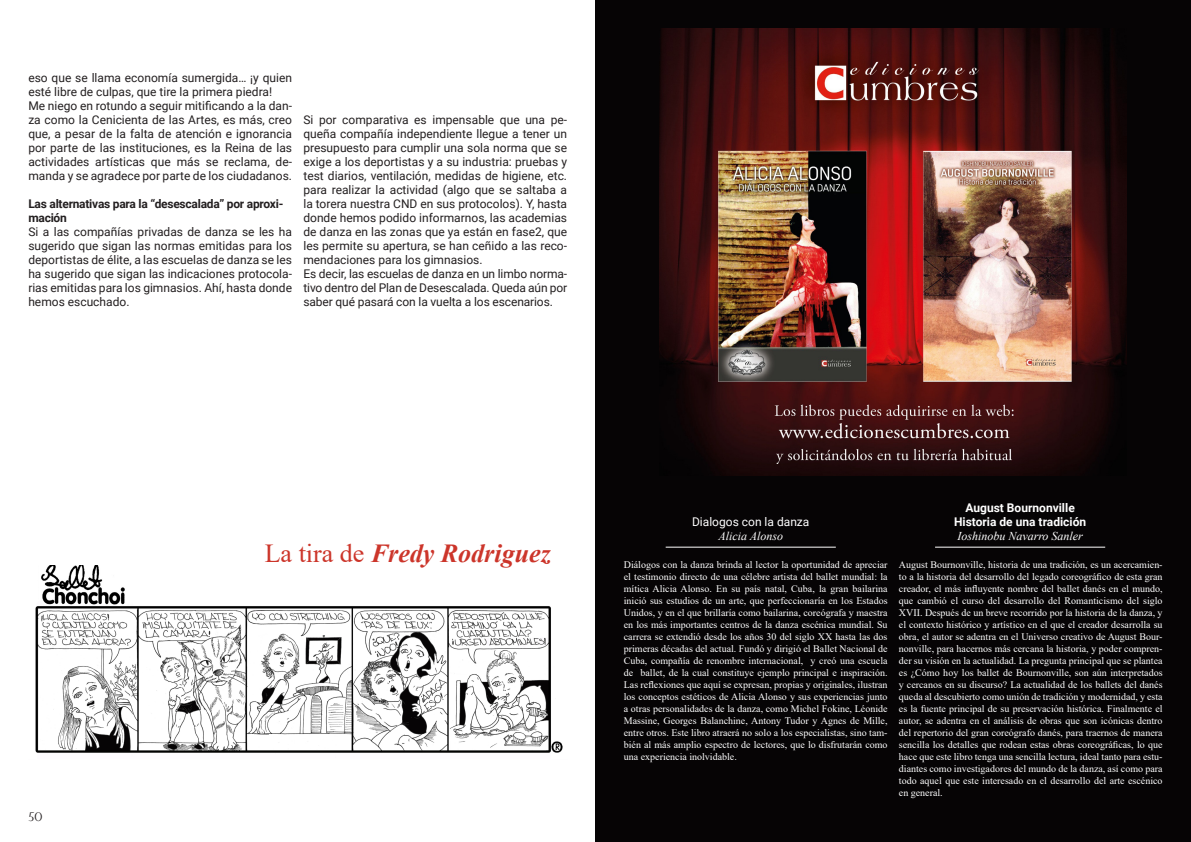
<style>
.page{position:relative;width:1191px;height:842px;background:#fff}
.page>*{position:absolute;margin:0;border:0;box-sizing:border-box;transform-origin:0 0}
.Título_artículo{font:italic 700 26px "Times New Roman";color:#cc352a}
.Reapuesta{font:12px/14px "Roboto";color:#231f20;text-align:justify}
.Reapuesta-2{font:700 12px/14px "Roboto";letter-spacing:-.02em;color:#231f20}
.t1{font:700 12px/14px "Roboto";color:#fff;text-align:center}
.t2{font:italic 12px "Times New Roman";color:#fff}
.t3{font:12px "Roboto";color:#fff}
.t4{font:300 12px "Perpetua Titling";color:#231f20}
.t5{font:10px/12px "Times New Roman";color:#fff;text-align:justify}
.s1{font-weight:400;font-style:normal}
</style>
<div class="page">
<img style="left:35px;top:566px;width:528px;height:187px">
<div style="left:595px;top:0;width:596px;height:842px;background:#060405"></div>
<img style="left:659px;top:29px;width:468px;height:446px">
<hr style="left:935px;top:547px;width:170px;height:1px;background:#fff">
<hr style="left:665px;top:547px;width:171px;height:1px;background:#fff">
<p class="Reapuesta" style="left:28px;top:70px;width:265px">eso que se llama economía sumergida… ¡y quien esté libre de culpas, que tire la primera piedra!</p>
<p class="Reapuesta" style="left:28px;top:98px;width:265px">Me niego en rotundo a seguir mitificando a la dan&shy;za como la Cenicienta de las Artes, es más, creo que, a pesar de la falta de atención e ignorancia por parte de las instituciones, es la Reina de las actividades artísticas que más se reclama, de&shy;manda y se agradece por parte de los ciudadanos.</p>
<p class="Reapuesta-2" style="left:28px;top:196px;width:256px">Las alternativas para la “desescalada” por aproxi&shy;mación</p>
<p class="Reapuesta" style="left:28px;top:224px;width:265px">Si a las compañías privadas de danza se les ha sugerido que sigan las normas emitidas para los deportistas de élite, a las escuelas de danza se les ha sugerido que sigan las indicaciones protocola&shy;rias emitidas para los gimnasios. Ahí, hasta donde hemos escuchado.</p>
<p class="Reapuesta" style="left:303px;top:112px;width:265px">Si por comparativa es impensable que una pe&shy;queña compañía independiente llegue a tener un presupuesto para cumplir una sola norma que se exige a los deportistas y a su industria: pruebas y test diarios, ventilación, medidas de higiene, etc. para realizar la actividad (algo que se saltaba a la torera nuestra CND en sus protocolos). Y, hasta donde hemos podido informarnos, las academias de danza en las zonas que ya están en fase2, que les permite su apertura, se han ceñido a las reco&shy;mendaciones para los gimnasios.</p>
<p class="Reapuesta" style="left:303px;top:266px;width:265px">Es decir, las escuelas de danza en un limbo norma&shy;tivo dentro del Plan de Desescalada. Queda aún por saber qué pasará con la vuelta a los escenarios.</p>
<p class="t4" style="left:28px;top:810px;width:16px">50</p>
<p class="Título_artículo" style="left:265px;top:535px;width:287px"><span class="s1">La tira de</span> Fredy Rodriguez</p>
<p class="t3" style="left:692px;top:513px;width:119px">Dialogos con la danza</p>
<p class="t2" style="left:718px;top:528px;width:66px">Alicia Alonso</p>
<p class="t5" style="left:624px;top:558px;width:265px">Diálogos con la danza brinda al lector la oportunidad de apreciar el testimonio directo de una célebre artista del ballet mundial: la mítica Alicia Alonso. En su país natal, Cuba, la gran bailarina inició sus estudios de un arte, que perfeccionaría en los Estados Unidos, y en el que brillaría como bailarina, coreógrafa y maestra en los más importantes centros de la danza escénica mundial. Su carrera se extendió desde los años 30 del siglo XX hasta las dos primeras décadas del actual. Fundó y dirigió el Ballet Nacional de Cuba, compañía de renombre internacional, y creó una escuela de ballet, de la cual constituye ejemplo principal e inspiración.<br>Las reflexiones que aquí se expresan, propias y originales, ilustran los conceptos estéticos de Alicia Alonso y sus experiencias junto a otras personalidades de la danza, como Michel Fokine, Léonide Massine, Georges Balanchine, Antony Tudor y Agnes de Mille, entre otros. Este libro atraerá no solo a los especialistas, sino tam&shy;bién al más amplio espectro de lectores, que lo disfrutarán como una experiencia inolvidable.</p>
<p class="t1" style="left:954px;top:500px;width:134px">August Bournonville<br>Historia de una tradición</p>
<p class="t2" style="left:957px;top:528px;width:127px">Ioshinobu Navarro Sanler</p>
<p class="t5" style="left:899px;top:558px;width:265px">August Bournonville, historia de una tradición, es un acercamien&shy;to a la historia del desarrollo del legado coreográfico de esta gran creador, el más influyente nombre del ballet danés en el mundo, que cambió el curso del desarrollo del Romanticismo del siglo XVII. Después de un breve recorrido por la historia de la danza, y el contexto histórico y artístico en el que el creador desarrolla su obra, el autor se adentra en el Universo creativo de August Bour&shy;nonville, para hacernos más cercana la historia, y poder compren&shy;der su visión en la actualidad. La pregunta principal que se plantea es ¿Cómo hoy los ballet de Bournonville, son aún interpretados y cercanos en su discurso? La actualidad de los ballets del danés queda al descubierto como unión de tradición y modernidad, y esta es la fuente principal de su preservación histórica. Finalmente el autor, se adentra en el análisis de obras que son icónicas dentro del repertorio del gran coreógrafo danés, para traernos de manera sencilla los detalles que rodean estas obras coreográficas, lo que hace que este libro tenga una sencilla lectura, ideal tanto para estu&shy;diantes como investigadores del mundo de la danza, así como para todo aquel que este interesado en el desarrollo del arte escénico en general.</p>
</div>
